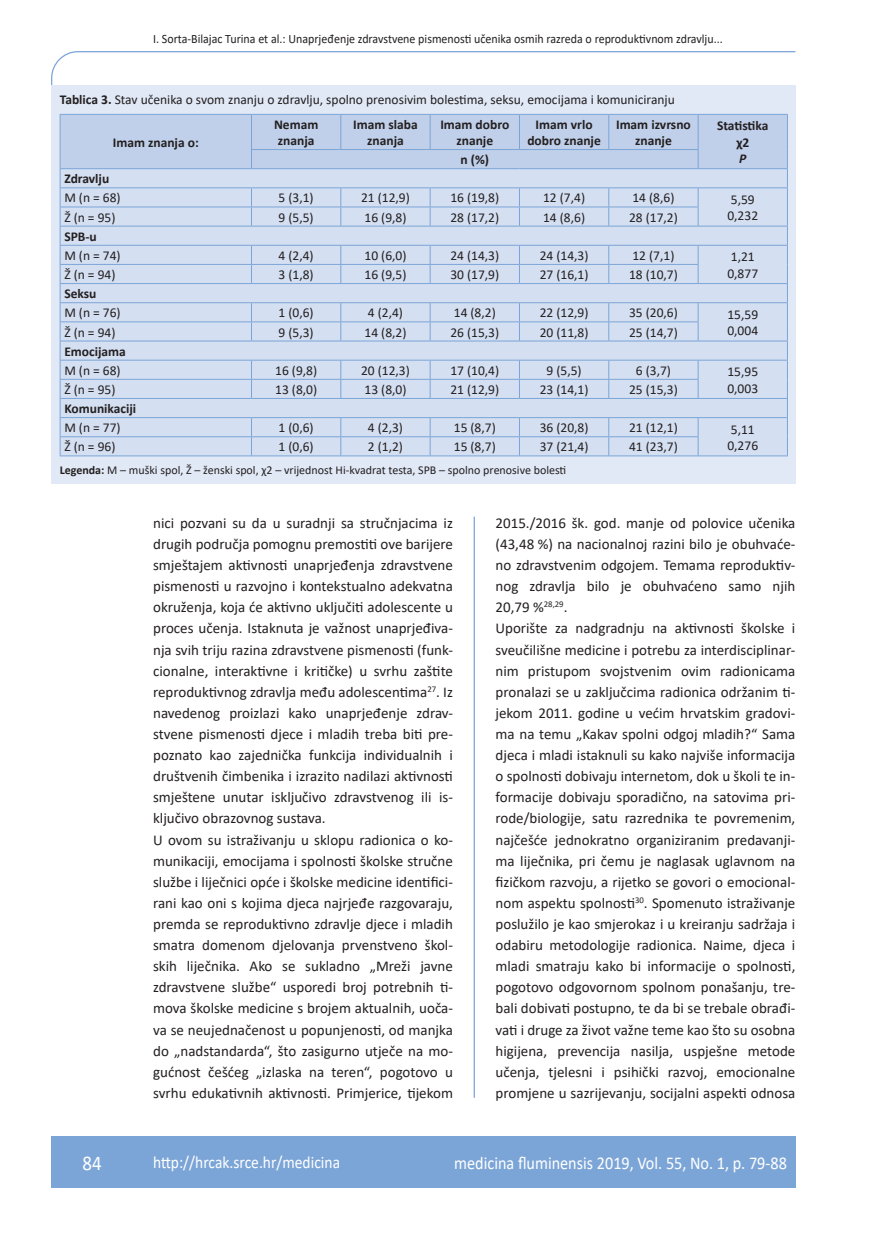
<style>
.page{position:relative;width:872px;height:1234px;background:#fff}
.page>*{position:absolute;margin:0;border:0;box-sizing:border-box;transform-origin:0 0}
.t1{font:21px "Calibri";color:#fff;scale:.9 1}
.t2{font:18px "Calibri";color:#fff;scale:.9 1}
.t3{font:17.25px "Calibri";color:#fff;scale:.9 1}
.osnovni_tekst{font:15px/21.1px "Calibri";color:#231f20;text-align:justify}
.tablica{font:13.5px "Calibri";color:#231f20}
.tablica-2{font:700 13.5px/16.5px "Calibri";color:#231f20;text-align:center}
.potpis_slika{font:13.5px "Calibri";color:#231f20}
.tablica-3{font:italic 700 13.5px "Calibri";color:#231f20}
.glava{font:12.75px "Calibri";color:#231f20;scale:.94 1}
.legenda{font:12px "Calibri";color:#231f20}
.s1{font-weight:700}
</style>
<div class="page">
<svg style="left:51px;top:51px;width:745px;height:275px"></svg>
<hr style="left:473px;top:516px;width:2px;height:581px;background:#7ca5d7">
<div style="left:51px;top:1135px;width:744px;height:51px;background:#7ca5d7"></div>
<div style="left:51px;top:85px;width:744px;height:398px;background:#e1e9f6"></div>
<hr style="left:698px;top:455px;width:90px;height:1px;background:#7ca5d7">
<svg style="left:60px;top:114px;width:728px;height:341px"></svg>
<hr style="left:60px;top:455px;width:191px;height:1px;background:#7ca5d7">
<hr style="left:251px;top:455px;width:90px;height:1px;background:#7ca5d7">
<hr style="left:341px;top:455px;width:89px;height:1px;background:#7ca5d7">
<hr style="left:430px;top:455px;width:89px;height:1px;background:#7ca5d7">
<hr style="left:519px;top:455px;width:90px;height:1px;background:#7ca5d7">
<hr style="left:609px;top:455px;width:89px;height:1px;background:#7ca5d7">
<p class="glava" style="left:153px;top:29px;width:607px">I. Sorta-Bilajac Turina et al.: Unaprjeđenje zdravstvene pismenosti učenika osmih razreda o reproduktivnom zdravlju...</p>
<p class="potpis_slika" style="left:60px;top:90px;width:617px"><span class="s1">Tablica 3.</span> Stav učenika o svom znanju o zdravlju, spolno prenosivim bolestima, seksu, emocijama i komuniciranju</p>
<p class="tablica-2" style="left:113px;top:134px;width:87px">Imam znanja o:</p>
<p class="tablica-2" style="left:274px;top:116px;width:46px;text-align:left">Nemam znanja</p>
<p class="tablica-2" style="left:353px;top:116px;width:66px">Imam slaba znanja</p>
<p class="tablica-2" style="left:440px;top:116px;width:70px">Imam dobro</p>
<p class="tablica-2" style="left:527px;top:116px;width:75px">Imam vrlo dobro znanje</p>
<p class="tablica-2" style="left:616px;top:116px;width:76px">Imam izvrsno znanje</p>
<p class="tablica-2" style="left:717px;top:117px;width:53px">Statistika</p>
<p class="tablica-2" style="left:456px;top:132px;width:38px">znanje</p>
<p class="tablica-2" style="left:736px;top:134px;width:14px">χ2</p>
<p class="tablica-2" style="left:460px;top:151px;width:30px">n (%)</p>
<p class="tablica-3" style="left:739px;top:149px;width:9px">P</p>
<p class="tablica-2" style="left:64px;top:170px;width:46px">Zdravlju</p>
<p class="tablica" style="left:64px;top:188px;width:58px">M (n = 68)</p>
<p class="tablica" style="left:278px;top:188px;width:37px">5 (3,1)</p>
<p class="tablica" style="left:361px;top:188px;width:50px">21 (12,9)</p>
<p class="tablica" style="left:450px;top:188px;width:50px">16 (19,8)</p>
<p class="tablica" style="left:543px;top:188px;width:43px">12 (7,4)</p>
<p class="tablica" style="left:632px;top:188px;width:43px">14 (8,6)</p>
<p class="tablica" style="left:731px;top:190px;width:25px">5,59</p>
<p class="tablica" style="left:64px;top:208px;width:53px">Ž (n = 95)</p>
<p class="tablica" style="left:278px;top:208px;width:37px">9 (5,5)</p>
<p class="tablica" style="left:364px;top:208px;width:43px">16 (9,8)</p>
<p class="tablica" style="left:450px;top:208px;width:50px">28 (17,2)</p>
<p class="tablica" style="left:543px;top:208px;width:43px">14 (8,6)</p>
<p class="tablica" style="left:629px;top:208px;width:50px">28 (17,2)</p>
<p class="tablica" style="left:727px;top:206px;width:32px">0,232</p>
<p class="tablica-2" style="left:64px;top:228px;width:34px">SPB-u</p>
<p class="tablica" style="left:64px;top:246px;width:58px">M (n = 74)</p>
<p class="tablica" style="left:278px;top:246px;width:37px">4 (2,4)</p>
<p class="tablica" style="left:364px;top:246px;width:43px">10 (6,0)</p>
<p class="tablica" style="left:450px;top:246px;width:50px">24 (14,3)</p>
<p class="tablica" style="left:540px;top:246px;width:50px">24 (14,3)</p>
<p class="tablica" style="left:632px;top:246px;width:43px">12 (7,1)</p>
<p class="tablica" style="left:731px;top:247px;width:25px">1,21</p>
<p class="tablica" style="left:64px;top:265px;width:53px">Ž (n = 94)</p>
<p class="tablica" style="left:278px;top:265px;width:37px">3 (1,8)</p>
<p class="tablica" style="left:364px;top:265px;width:43px">16 (9,5)</p>
<p class="tablica" style="left:450px;top:265px;width:50px">30 (17,9)</p>
<p class="tablica" style="left:540px;top:265px;width:50px">27 (16,1)</p>
<p class="tablica" style="left:629px;top:265px;width:50px">18 (10,7)</p>
<p class="tablica" style="left:727px;top:264px;width:32px">0,877</p>
<p class="tablica-2" style="left:64px;top:285px;width:34px">Seksu</p>
<p class="tablica" style="left:64px;top:303px;width:58px">M (n = 76)</p>
<p class="tablica" style="left:278px;top:303px;width:37px">1 (0,6)</p>
<p class="tablica" style="left:368px;top:303px;width:37px">4 (2,4)</p>
<p class="tablica" style="left:454px;top:303px;width:43px">14 (8,2)</p>
<p class="tablica" style="left:540px;top:303px;width:50px">22 (12,9)</p>
<p class="tablica" style="left:629px;top:303px;width:50px">35 (20,6)</p>
<p class="tablica" style="left:727px;top:305px;width:32px">15,59</p>
<p class="tablica" style="left:64px;top:322px;width:53px">Ž (n = 94)</p>
<p class="tablica" style="left:278px;top:322px;width:37px">9 (5,3)</p>
<p class="tablica" style="left:364px;top:322px;width:43px">14 (8,2)</p>
<p class="tablica" style="left:450px;top:322px;width:50px">26 (15,3)</p>
<p class="tablica" style="left:540px;top:322px;width:50px">20 (11,8)</p>
<p class="tablica" style="left:629px;top:322px;width:50px">25 (14,7)</p>
<p class="tablica" style="left:727px;top:321px;width:32px">0,004</p>
<p class="tablica-2" style="left:64px;top:342px;width:63px">Emocijama</p>
<p class="tablica" style="left:64px;top:361px;width:58px">M (n = 68)</p>
<p class="tablica" style="left:275px;top:361px;width:43px">16 (9,8)</p>
<p class="tablica" style="left:361px;top:361px;width:50px">20 (12,3)</p>
<p class="tablica" style="left:450px;top:361px;width:50px">17 (10,4)</p>
<p class="tablica" style="left:546px;top:361px;width:37px">9 (5,5)</p>
<p class="tablica" style="left:636px;top:361px;width:37px">6 (3,7)</p>
<p class="tablica" style="left:727px;top:362px;width:32px">15,95</p>
<p class="tablica" style="left:64px;top:380px;width:53px">Ž (n = 95)</p>
<p class="tablica" style="left:275px;top:380px;width:43px">13 (8,0)</p>
<p class="tablica" style="left:364px;top:380px;width:43px">13 (8,0)</p>
<p class="tablica" style="left:450px;top:380px;width:50px">21 (12,9)</p>
<p class="tablica" style="left:540px;top:380px;width:50px">23 (14,1)</p>
<p class="tablica" style="left:629px;top:380px;width:50px">25 (15,3)</p>
<p class="tablica" style="left:727px;top:378px;width:32px">0,003</p>
<p class="tablica-2" style="left:64px;top:400px;width:73px">Komunikaciji</p>
<p class="tablica" style="left:64px;top:418px;width:58px">M (n = 77)</p>
<p class="tablica" style="left:278px;top:418px;width:37px">1 (0,6)</p>
<p class="tablica" style="left:368px;top:418px;width:37px">4 (2,3)</p>
<p class="tablica" style="left:454px;top:418px;width:43px">15 (8,7)</p>
<p class="tablica" style="left:540px;top:418px;width:50px">36 (20,8)</p>
<p class="tablica" style="left:629px;top:418px;width:50px">21 (12,1)</p>
<p class="tablica" style="left:731px;top:419px;width:25px">5,11</p>
<p class="tablica" style="left:64px;top:437px;width:53px">Ž (n = 96)</p>
<p class="tablica" style="left:278px;top:437px;width:37px">1 (0,6)</p>
<p class="tablica" style="left:368px;top:437px;width:37px">2 (1,2)</p>
<p class="tablica" style="left:454px;top:437px;width:43px">15 (8,7)</p>
<p class="tablica" style="left:540px;top:437px;width:50px">37 (21,4)</p>
<p class="tablica" style="left:629px;top:437px;width:50px">41 (23,7)</p>
<p class="tablica" style="left:727px;top:436px;width:32px">0,276</p>
<p class="legenda" style="left:60px;top:461px;width:508px"><span class="s1">Legenda:</span> M – muški spol, Ž – ženski spol, χ2 – vrijednost Hi-kvadrat testa, SPB – spolno prenosive bolesti</p>
<p class="osnovni_tekst" style="left:153px;top:512px;width:301px">nici pozvani su da u suradnji sa stručnjacima iz drugih područja pomognu premostiti ove barijere smještajem aktivnosti unaprjeđenja zdravstvene pismenosti u razvojno i kontekstualno adekvatna okruženja, koja će aktivno uključiti adolescente u proces učenja. Istaknuta je važnost unaprjeđiva&shy;nja svih triju razina zdravstvene pismenosti (funk&shy;cionalne, interaktivne i kritičke) u svrhu zaštite reproduktivnog zdravlja među adolescentima<sup>27</sup>. Iz navedenog proizlazi kako unaprjeđenje zdrav&shy;stvene pismenosti djece i mladih treba biti pre&shy;poznato kao zajednička funkcija individualnih i društvenih čimbenika i izrazito nadilazi aktivnosti smještene unutar isključivo zdravstvenog ili is&shy;ključivo obrazovnog sustava.</p>
<p class="osnovni_tekst" style="left:153px;top:828px;width:301px">U ovom su istraživanju u sklopu radionica o ko&shy;munikaciji, emocijama i spolnosti školske stručne službe i liječnici opće i školske medicine identifici&shy;rani kao oni s kojima djeca najrjeđe razgovaraju, premda se reproduktivno zdravlje djece i mladih smatra domenom djelovanja prvenstveno škol&shy;skih liječnika. Ako se sukladno „Mreži javne zdravstvene službe“ usporedi broj potrebnih ti&shy;mova školske medicine s brojem aktualnih, uoča&shy;va se neujednačenost u popunjenosti, od manjka do „nadstandarda“, što zasigurno utječe na mo&shy;gućnost češćeg „izlaska na teren“, pogotovo u svrhu edukativnih aktivnosti. Primjerice, tijekom</p>
<p class="osnovni_tekst" style="left:495px;top:512px;width:301px">2015./2016 šk. god. manje od polovice učenika (43,48 %) na nacionalnoj razini bilo je obuhvaće&shy;no zdravstvenim odgojem. Temama reproduktiv&shy;nog zdravlja bilo je obuhvaćeno samo njih 20,79 %<sup>28,29</sup>.</p>
<p class="osnovni_tekst" style="left:495px;top:617px;width:301px">Uporište za nadgradnju na aktivnosti školske i sveučilišne medicine i potrebu za interdisciplinar&shy;nim pristupom svojstvenim ovim radionicama pronalazi se u zaključcima radionica održanim ti&shy;jekom 2011. godine u većim hrvatskim gradovi&shy;ma na temu „Kakav spolni odgoj mladih?“ Sama djeca i mladi istaknuli su kako najviše informacija o spolnosti dobivaju internetom, dok u školi te in&shy;formacije dobivaju sporadično, na satovima pri&shy;rode/biologije, satu razrednika te povremenim, najčešće jednokratno organiziranim predavanji&shy;ma liječnika, pri čemu je naglasak uglavnom na fizičkom razvoju, a rijetko se govori o emocional&shy;nom aspektu spolnosti<sup>30</sup>. Spomenuto istraživanje poslužilo je kao smjerokaz i u kreiranju sadržaja i odabiru metodologije radionica. Naime, djeca i mladi smatraju kako bi informacije o spolnosti, pogotovo odgovornom spolnom ponašanju, tre&shy;bali dobivati postupno, te da bi se trebale obrađi&shy;vati i druge za život važne teme kao što su osobna higijena, prevencija nasilja, uspješne metode učenja, tjelesni i psihički razvoj, emocionalne promjene u sazrijevanju, socijalni aspekti odnosa</p>
<p class="t1" style="left:82px;top:1147px;width:23px">84</p>
<p class="t3" style="left:153px;top:1149px;width:209px">http://hrcak.srce.hr/medicina</p>
<p class="t2" style="left:454px;top:1149px;width:371px">medicina fluminensis 2019, Vol. 55, No. 1, p. 79-88</p>
</div>
